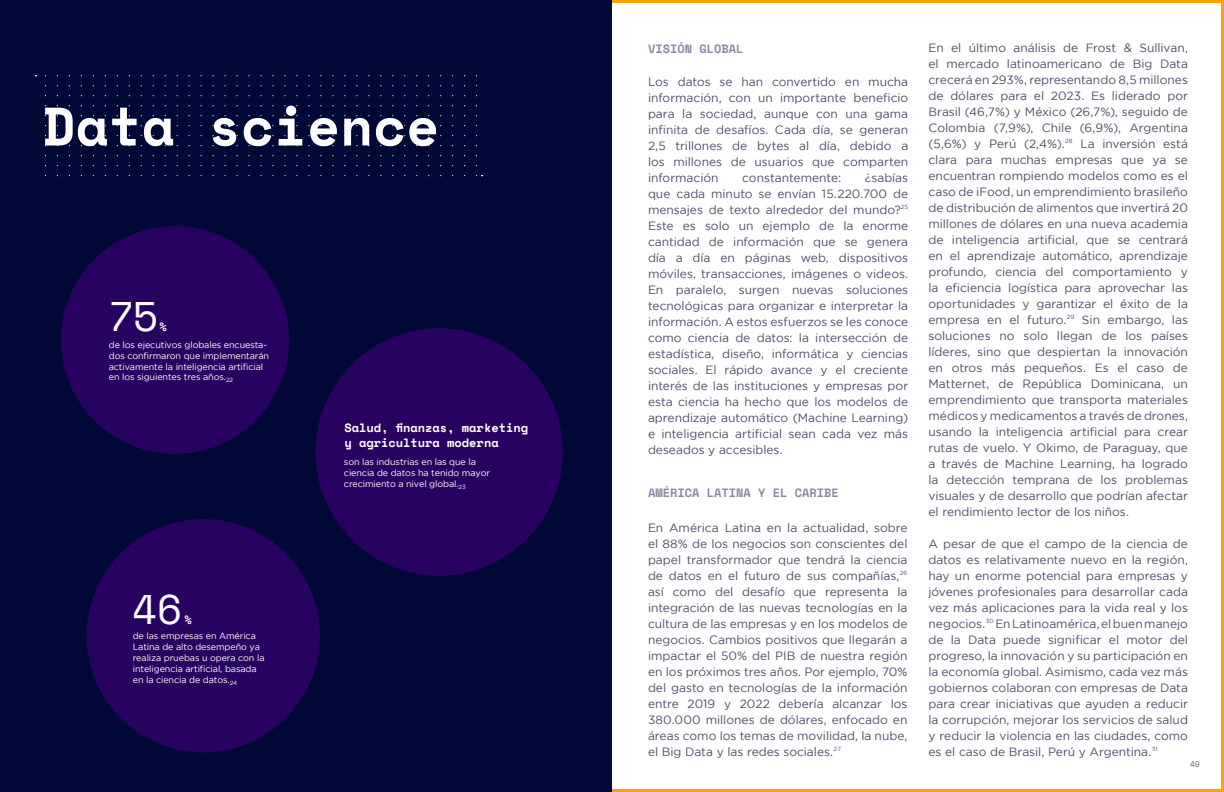
<style>
.page{position:relative;width:1224px;height:792px;background:#fff}
.page>*{position:absolute;margin:0;border:0;box-sizing:border-box;transform-origin:0 0}
.t1{font:700 54px "Space Mono";color:#fff}
.t2{font:41.2px "Space Mono";color:#fff}
.t3{font:12px/16px "Gotham";color:#504c6a;text-align:justify}
.t4{font:700 12px/14.4px "Space Mono";color:#fff}
.t5{font:700 12px "Space Mono";color:#888ba5}
.t6{font:9px/10.8px "Gotham";letter-spacing:-.01em;color:#fff}
.t7{font:8px "Space Mono";color:#605e7c}
</style>
<div class="page">
<div style="left:0;top:0;width:612px;height:792px;background:#000935"></div>
<svg style="left:36px;top:75px;width:447px;height:101px"></svg>
<div style="left:61px;top:226px;width:228px;height:228px;background:#270261;border-radius:50%"></div>
<div style="left:315px;top:328px;width:248px;height:248px;background:#270261;border-radius:50%"></div>
<div style="left:86px;top:519px;width:234px;height:233px;background:#270261;border-radius:50%"></div>
<h1 class="t1" style="left:43px;top:85px;width:398px">Data science</h1>
<h2 class="t2" style="left:109px;top:287px;width:51px">75</h2>
<p class="t4" style="left:159px;top:320px;width:9px">%</p>
<p class="t6" style="left:109px;top:339px;width:162px">de los ejecutivos globales encuesta&shy;dos confirmaron que implementarán activamente la inteligencia artificial en los siguientes tres años.<sub>22</sub></p>
<h2 class="t2" style="left:132px;top:579px;width:52px">46</h2>
<p class="t4" style="left:185px;top:612px;width:9px">%</p>
<p class="t6" style="left:133px;top:631px;width:133px">de las empresas en América<br>Latina de alto desempeño ya realiza pruebas u opera con la inteligencia artificial, basada en la ciencia de datos.<sub>24</sub></p>
<p class="t4" style="left:344px;top:420px;width:185px">Salud, finanzas, marketing y agricultura moderna</p>
<p class="t6" style="left:344px;top:456px;width:148px">son las industrias en las que la ciencia de datos ha tenido mayor crecimiento a nivel global.<sub>23</sub></p>
<p class="t5" style="left:648px;top:39px;width:97px">VISIÓN GLOBAL</p>
<p class="t3" style="left:648px;top:73px;width:262px">Los datos se han convertido en mucha información, con un importante beneficio para la sociedad, aunque con una gama infinita de desafíos. Cada día, se generan 2,5 trillones de bytes al día, debido a los millones de usuarios que comparten información</p>
<p class="t3" style="left:648px;top:169px;width:262px;text-indent:217px">¿sabías que cada minuto se envían 15.220.700 de mensajes de texto alrededor del mundo?<sup>25<br></sup>Este es solo un ejemplo de la enorme cantidad de información que se genera día a día en páginas web, dispositivos móviles, transacciones, imágenes o videos.<br>En paralelo, surgen nuevas soluciones tecnológicas para organizar e interpretar la información. A estos esfuerzos se les conoce como ciencia de datos: la intersección de estadística, diseño, informática y ciencias sociales. El rápido avance y el creciente interés de las instituciones y empresas por esta ciencia ha hecho que los modelos de aprendizaje automático (Machine Learning) e inteligencia artificial sean cada vez más deseados y accesibles.</p>
<p class="t3" style="left:742px;top:169px;width:100px">constantemente:</p>
<p class="t5" style="left:648px;top:484px;width:192px">AMÉRICA LATINA Y EL CARIBE</p>
<p class="t3" style="left:648px;top:519px;width:261px">En América Latina en la actualidad, sobre el 88% de los negocios son conscientes del papel transformador que tendrá la ciencia de datos en el futuro de sus compañías,<sup>26 </sup>así como del desafío que representa la integración de las nuevas tecnologías en la cultura de las empresas y en los modelos de negocios. Cambios positivos que llegarán a impactar el 50% del PIB de nuestra región en los próximos tres años. Por ejemplo, 70% del gasto en tecnologías de la información entre 2019 y 2022 debería alcanzar los 380.000 millones de dólares, enfocado en áreas como los temas de movilidad, la nube, el Big Data y las redes sociales.<sup>27</sup></p>
<p class="t3" style="left:928px;top:39px;width:261px">En el último análisis de Frost &amp; Sullivan, el mercado latinoamericano de Big Data crecerá en 293%, representando 8,5 millones de dólares para el 2023. Es liderado por Brasil (46,7%) y México (26,7%), seguido de Colombia (7,9%), Chile (6,9%), Argentina (5,6%) y Perú (2,4%).<sup>28</sup> La inversión está clara para muchas empresas que ya se encuentran rompiendo modelos como es el caso de iFood, un emprendimiento brasileño de distribución de alimentos que invertirá 20 millones de dólares en una nueva academia de inteligencia artificial, que se centrará en el aprendizaje automático, aprendizaje profundo, ciencia del comportamiento y la eficiencia logística para aprovechar las oportunidades y garantizar el éxito de la empresa en el futuro.<sup>29</sup> Sin embargo, las soluciones no solo llegan de los países líderes, sino que despiertan la innovación en otros más pequeños. Es el caso de Matternet, de República Dominicana, un emprendimiento que transporta materiales médicos y medicamentos a través de drones, usando la inteligencia artificial para crear rutas de vuelo. Y Okimo, de Paraguay, que a través de Machine Learning, ha logrado la detección temprana de los problemas visuales y de desarrollo que podrían afectar el rendimiento lector de los niños.</p>
<p class="t3" style="left:929px;top:535px;width:261px">A pesar de que el campo de la ciencia de datos es relativamente nuevo en la región, hay un enorme potencial para empresas y jóvenes profesionales para desarrollar cada vez más aplicaciones para la vida real y los negocios.<sup>30</sup> En Latinoamérica, el buen manejo de la Data puede significar el motor del progreso, la innovación y su participación en la economía global. Asimismo, cada vez más gobiernos colaboran con empresas de Data para crear iniciativas que ayuden a reducir la corrupción, mejorar los servicios de salud y reducir la violencia en las ciudades, como es el caso de Brasil, Perú y Argentina.<sup>31</sup></p>
<p class="t7" style="left:1190px;top:758px;width:11px">49</p>
</div>
